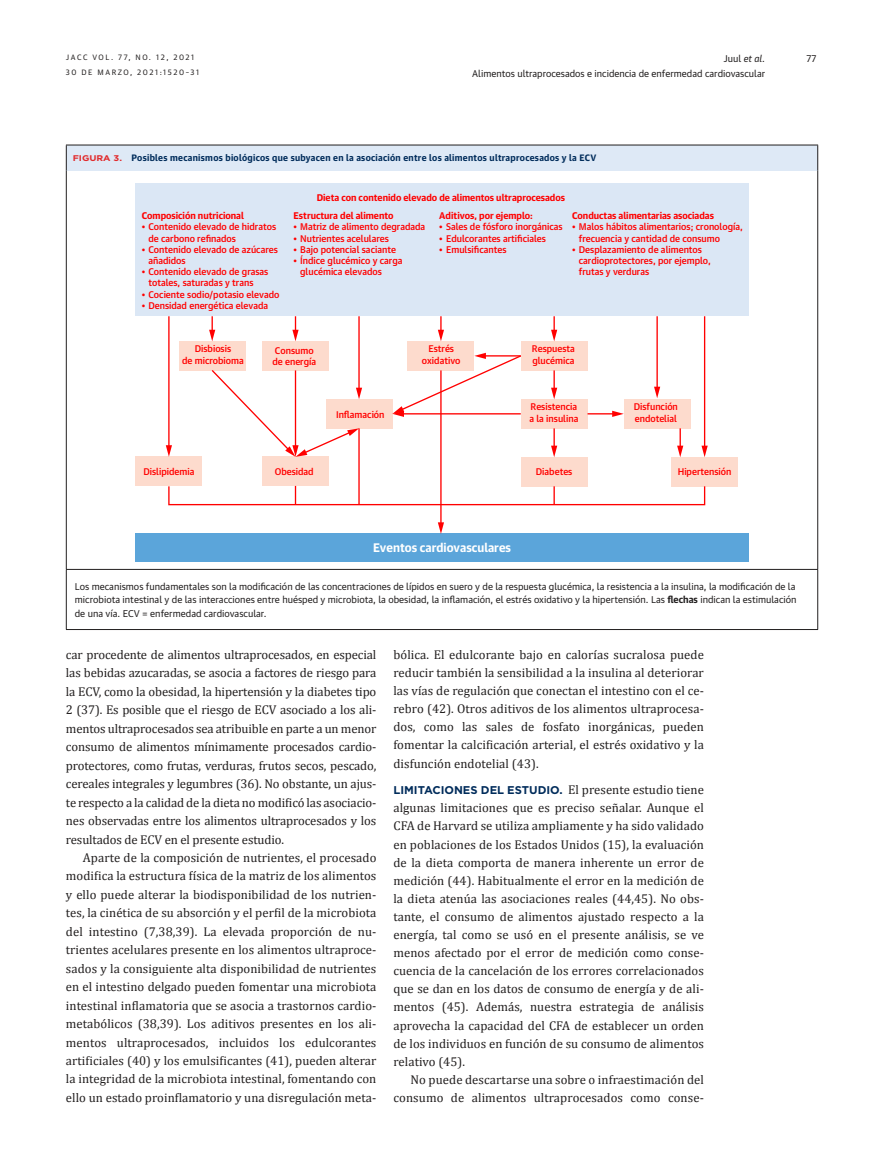
<style>
.page{position:relative;width:872px;height:1170px;background:#fff}
.page>*{position:absolute;margin:0;border:0;box-sizing:border-box;transform-origin:0 0}
.t1{font:12.75px/18.5px "Cambria";letter-spacing:.005em;color:#221f1f;text-align:justify}
.t2{font:700 12px "Guardian Text Sans";color:#fff}
.t3{font:700 11.25px "Gotham";color:#002c5b}
.t4{font:9.45px/13.5px "Guardian Text Sans";color:#221f1f;text-align:justify}
.t5{font:italic 9.45px "Guardian Text Sans";color:#221f1f}
.t6{font:500 9.3px/11.2px "Guardian Text Sans";color:#f00}
.t7{font:700 9.3px "Guardian Text Sans";color:#f00}
.t8{font:700 9px "Guardian Text Sans";letter-spacing:.03em;color:#002c5b}
.t9{font:7.5px "Guardian Text Sans";letter-spacing:.205em;color:#221f1f}
.s1{font-style:normal}
.s2{font-family:"Gotham";font-size:8.25px;color:#e12a2c}
.s3{font-weight:700}
.s4{font-family:"Cambria";font-weight:400;font-size:12.75px;color:#221f1f}
</style>
<div class="page">
<div style="left:66px;top:145px;width:751px;height:25px;background:#dee9f6"></div>
<hr style="left:66px;top:170px;width:1px;height:399px;background:#221f1f">
<hr style="left:817px;top:170px;width:1px;height:399px;background:#221f1f">
<hr style="left:66px;top:569px;width:752px;height:1px;background:#221f1f">
<hr style="left:66px;top:569px;width:1px;height:60px;background:#221f1f">
<hr style="left:817px;top:569px;width:1px;height:60px;background:#221f1f">
<hr style="left:66px;top:629px;width:752px;height:1px;background:#221f1f">
<svg style="left:66px;top:146px;width:1px;height:24px"></svg>
<hr style="left:66px;top:145px;width:752px;height:1px;background:#221f1f">
<svg style="left:817px;top:145px;width:1px;height:25px"></svg>
<div style="left:671px;top:457px;width:67px;height:29px;background:#fddbcd"></div>
<div style="left:135px;top:457px;width:67px;height:29px;background:#fddbcd"></div>
<div style="left:135px;top:534px;width:613px;height:28px;background:#5ba5da"></div>
<div style="left:135px;top:183px;width:613px;height:133px;background:#dbe7f5"></div>
<svg style="left:166px;top:445px;width:2px;height:12px"></svg>
<svg style="left:168px;top:316px;width:538px;height:190px"></svg>
<svg style="left:210px;top:368px;width:152px;height:89px"></svg>
<hr style="left:553px;top:370px;width:2px;height:20px;background:#f00">
<svg style="left:551px;top:387px;width:6px;height:12px"></svg>
<hr style="left:553px;top:428px;width:2px;height:20px;background:#f00">
<svg style="left:551px;top:445px;width:6px;height:12px"></svg>
<hr style="left:440px;top:370px;width:1px;height:154px;background:#f00">
<svg style="left:438px;top:522px;width:6px;height:12px"></svg>
<svg style="left:392px;top:353px;width:130px;height:64px"></svg>
<svg style="left:587px;top:410px;width:37px;height:7px"></svg>
<hr style="left:679px;top:428px;width:2px;height:20px;background:#f00">
<svg style="left:677px;top:445px;width:6px;height:12px"></svg>
<hr style="left:704px;top:316px;width:1px;height:132px;background:#f00">
<svg style="left:701px;top:445px;width:6px;height:12px"></svg>
<p class="t9" style="left:66px;top:53px;width:130px">JACC VOL. 77, NO. 12, 2021</p>
<p class="t5" style="left:723px;top:54px;width:43px"><span class="s1">Juul</span> et al.</p>
<p class="t4" style="left:806px;top:52px;width:11px">77</p>
<p class="t9" style="left:66px;top:68px;width:135px">30 DE MARZO, 2021:1520–31</p>
<p class="t4" style="left:472px;top:67px;width:294px">Alimentos ultraprocesados e incidencia de enfermedad cardiovascular</p>
<p class="t8" style="left:73px;top:154px;width:525px"><span class="s2">FIGURA 3.</span> Posibles mecanismos biológicos que subyacen en la asociación entre los alimentos ultraprocesados y la ECV</p>
<p class="t7" style="left:317px;top:194px;width:250px">Dieta con contenido elevado de alimentos ultraprocesados</p>
<p class="t7" style="left:142px;top:212px;width:104px">Composición nutricional</p>
<p class="t7" style="left:293px;top:212px;width:102px">Estructura del alimento</p>
<p class="t6" style="left:293px;top:221px;width:133px">• Matriz de alimento degradada</p>
<p class="t6" style="left:293px;top:232px;width:97px">• Nutrientes acelulares</p>
<p class="t6" style="left:293px;top:244px;width:104px">• Bajo potencial saciante</p>
<p class="t6" style="left:300px;top:255px;width:104px;text-indent:-7px">• Índice glucémico y carga glucémica elevados</p>
<p class="t6" style="left:148px;top:222px;width:129px;text-indent:-7px">• Contenido elevado de hidratos de carbono refinados</p>
<p class="t6" style="left:148px;top:244px;width:131px;text-indent:-7px">• Contenido elevado de azúcares añadidos</p>
<p class="t6" style="left:148px;top:267px;width:121px;text-indent:-7px">• Contenido elevado de grasas totales, saturadas y trans</p>
<p class="t6" style="left:142px;top:289px;width:139px">• Cociente sodio/potasio elevado</p>
<p class="t6" style="left:142px;top:300px;width:128px">• Densidad energética elevada</p>
<p class="t7" style="left:439px;top:212px;width:95px">Aditivos, por ejemplo:</p>
<p class="t6" style="left:439px;top:221px;width:125px">• Sales de fósforo inorgánicas</p>
<p class="t6" style="left:439px;top:232px;width:108px">• Edulcorantes artificiales</p>
<p class="t6" style="left:439px;top:244px;width:69px">• Emulsificantes</p>
<p class="t7" style="left:572px;top:212px;width:143px">Conductas alimentarias asociadas</p>
<p class="t6" style="left:579px;top:221px;width:165px;text-indent:-7px">• Malos hábitos alimentarios; cronología, frecuencia y cantidad de consumo</p>
<p class="t6" style="left:579px;top:244px;width:134px;text-indent:-7px">• Desplazamiento de alimentos cardioprotectores, por ejemplo, frutas y verduras</p>
<p class="t6" style="left:182px;top:344px;width:63px;text-align:center">Disbiosis<br>de microbioma</p>
<p class="t6" style="left:272px;top:345px;width:45px">Consumo de energía</p>
<p class="t6" style="left:422px;top:344px;width:40px;text-align:center">Estrés oxidativo</p>
<p class="t6" style="left:532px;top:344px;width:44px">Respuesta glucémica</p>
<p class="t6" style="left:336px;top:409px;width:50px">Inflamación</p>
<p class="t6" style="left:529px;top:402px;width:50px">Resistencia a la insulina</p>
<p class="t6" style="left:634px;top:402px;width:46px">Disfunción endotelial</p>
<p class="t6" style="left:143px;top:466px;width:52px">Dislipidemia</p>
<p class="t6" style="left:275px;top:466px;width:40px">Obesidad</p>
<p class="t6" style="left:536px;top:466px;width:38px">Diabetes</p>
<p class="t6" style="left:677px;top:466px;width:55px">Hipertensión</p>
<p class="t2" style="left:373px;top:542px;width:140px">Eventos cardiovasculares</p>
<p class="t4" style="left:75px;top:579px;width:723px">Los mecanismos fundamentales son la modificación de las concentraciones de lípidos en suero y de la respuesta glucémica, la resistencia a la insulina, la modificación de la microbiota intestinal y de las interacciones entre huésped y microbiota, la obesidad, la inflamación, el estrés oxidativo y la hipertensión. Las <span class="s3">flechas</span> indican la estimulación de una vía. ECV = enfermedad cardiovascular.</p>
<p class="t1" style="left:66px;top:646px;width:312px">car procedente de alimentos ultraprocesados, en especial las bebidas azucaradas, se asocia a factores de riesgo para la ECV, como la obesidad, la hipertensión y la diabetes tipo 2 (37). Es posible que el riesgo de ECV asociado a los ali&shy;mentos ultraprocesados sea atribuible en parte a un menor consumo de alimentos mínimamente procesados cardio&shy;protectores, como frutas, verduras, frutos secos, pescado, cereales integrales y legumbres (36). No obstante, un ajus&shy;te respecto a la calidad de la dieta no modificó las asociacio&shy;nes observadas entre los alimentos ultraprocesados y los resultados de ECV en el presente estudio.</p>
<p class="t1" style="left:66px;top:849px;width:312px;text-indent:17px">Aparte de la composición de nutrientes, el procesado modifica la estructura física de la matriz de los alimentos y ello puede alterar la biodisponibilidad de los nutrien&shy;tes, la cinética de su absorción y el perfil de la microbiota del intestino (7,38,39). La elevada proporción de nu&shy;trientes acelulares presente en los alimentos ultraproce&shy;sados y la consiguiente alta disponibilidad de nutrientes en el intestino delgado pueden fomentar una microbiota intestinal inflamatoria que se asocia a trastornos cardio&shy;metabólicos (38,39). Los aditivos presentes en los ali&shy;mentos ultraprocesados, incluidos los edulcorantes artificiales (40) y los emulsificantes (41), pueden alterar la integridad de la microbiota intestinal, fomentando con ello un estado proinflamatorio y una disregulación meta-</p>
<p class="t1" style="left:393px;top:646px;width:312px">bólica. El edulcorante bajo en calorías sucralosa puede reducir también la sensibilidad a la insulina al deteriorar las vías de regulación que conectan el intestino con el ce&shy;rebro (42). Otros aditivos de los alimentos ultraprocesa&shy;dos, como las sales de fosfato inorgánicas, pueden fomentar la calcificación arterial, el estrés oxidativo y la disfunción endotelial (43).</p>
<p class="t3" style="left:393px;top:783px;width:312px">LIMITACIONES DEL ESTUDIO. <span class="s4">El presente estudio tiene</span></p>
<p class="t1" style="left:393px;top:800px;width:312px">algunas limitaciones que es preciso señalar. Aunque el CFA de Harvard se utiliza ampliamente y ha sido validado en poblaciones de los Estados Unidos (15), la evaluación de la dieta comporta de manera inherente un error de medición (44). Habitualmente el error en la medición de la dieta atenúa las asociaciones reales (44,45). No obs&shy;tante, el consumo de alimentos ajustado respecto a la energía, tal como se usó en el presente análisis, se ve menos afectado por el error de medición como conse&shy;cuencia de la cancelación de los errores correlacionados que se dan en los datos de consumo de energía y de ali&shy;mentos (45). Además, nuestra estrategia de análisis aprovecha la capacidad del CFA de establecer un orden de los individuos en función de su consumo de alimentos relativo (45).</p>
<p class="t1" style="left:393px;top:1071px;width:312px;text-align:right">No puede descartarse una sobre o infraestimación del consumo de alimentos ultraprocesados como conse-</p>
</div>
